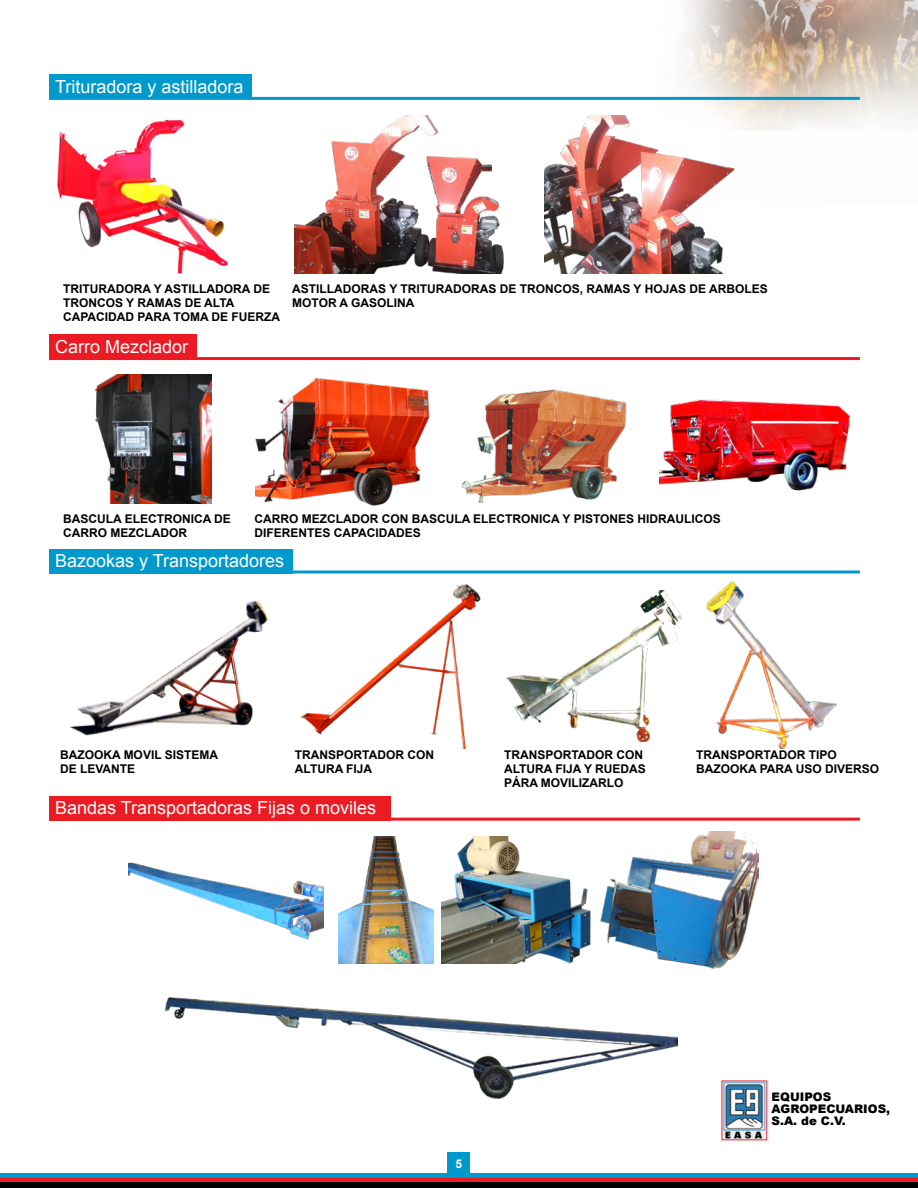
<style>
.page{position:relative;width:918px;height:1188px;background:#fff}
.page>*{position:absolute;margin:0;border:0;box-sizing:border-box;transform-origin:0 0}
.t1{font:18px "Arial";color:#fff}
.t2{font:700 12px/14.4px "Arial";color:#000}
.t3{font:700 12px "Arial";color:#fff}
.t4{font:900 11.85px/11.9px "Arial";color:#000}
</style>
<div class="page">
<svg style="left:491px;top:0;width:427px;height:131px"></svg>
<div style="left:0;top:1174px;width:918px;height:14px;background:#09c"></div>
<div style="left:0;top:1178px;width:918px;height:10px;background:#eb1b23"></div>
<div style="left:0;top:1182px;width:918px;height:6px;background:#000"></div>
<img style="left:57px;top:119px;width:171px;height:155px">
<hr style="left:49px;top:97px;width:811px;height:3px;background:#09c">
<div style="left:49px;top:74px;width:202px;height:24px;background:#09c"></div>
<img style="left:295px;top:116px;width:233px;height:158px">
<img style="left:544px;top:116px;width:197px;height:157px">
<div style="left:49px;top:334px;width:148px;height:24px;background:#eb1b23"></div>
<hr style="left:49px;top:357px;width:811px;height:3px;background:#eb1b23">
<img style="left:94px;top:374px;width:118px;height:130px">
<img style="left:255px;top:377px;width:175px;height:129px">
<img style="left:461px;top:389px;width:166px;height:115px">
<img style="left:659px;top:399px;width:192px;height:92px">
<div style="left:49px;top:549px;width:243px;height:24px;background:#09c"></div>
<hr style="left:49px;top:570px;width:811px;height:3px;background:#09c">
<img style="left:70px;top:600px;width:198px;height:136px">
<img style="left:506px;top:590px;width:176px;height:151px">
<img style="left:302px;top:584px;width:179px;height:165px">
<img style="left:706px;top:581px;width:131px;height:168px">
<div style="left:49px;top:796px;width:342px;height:25px;background:#eb1b23"></div>
<hr style="left:49px;top:818px;width:811px;height:3px;background:#eb1b23">
<img style="left:339px;top:836px;width:95px;height:128px">
<img style="left:442px;top:837px;width:149px;height:127px">
<img style="left:600px;top:832px;width:158px;height:136px">
<img style="left:166px;top:966px;width:512px;height:133px">
<img style="left:129px;top:862px;width:195px;height:78px">
<div style="left:448px;top:1153px;width:22px;height:22px;background:#09c"></div>
<img style="left:722px;top:1081px;width:46px;height:60px">
<h1 class="t1" style="left:55px;top:75px;width:190px">Trituradora y astilladora</h1>
<p class="t2" style="left:63px;top:282px;width:219px">TRITURADORA Y ASTILLADORA DE<br>TRONCOS Y RAMAS DE ALTA<br>CAPACIDAD PARA TOMA DE FUERZA</p>
<p class="t2" style="left:292px;top:282px;width:477px">ASTILLADORAS Y TRITURADORAS DE TRONCOS, RAMAS Y HOJAS DE ARBOLES<br>MOTOR A GASOLINA</p>
<h1 class="t1" style="left:55px;top:335px;width:135px">Carro Mezclador</h1>
<p class="t2" style="left:63px;top:512px;width:169px">BASCULA ELECTRONICA DE<br>CARRO MEZCLADOR</p>
<p class="t2" style="left:254px;top:512px;width:468px">CARRO MEZCLADOR CON BASCULA ELECTRONICA Y PISTONES HIDRAULICOS<br>DIFERENTES CAPACIDADES</p>
<h1 class="t1" style="left:55px;top:549px;width:231px">Bazookas y Transportadores</h1>
<p class="t2" style="left:60px;top:748px;width:160px">BAZOOKA MOVIL SISTEMA<br>DE LEVANTE</p>
<p class="t2" style="left:295px;top:748px;width:141px">TRANSPORTADOR CON<br>ALTURA FIJA</p>
<p class="t2" style="left:504px;top:748px;width:143px">TRANSPORTADOR CON<br>ALTURA FIJA Y RUEDAS<br>PÁRA MOVILIZARLO</p>
<p class="t2" style="left:696px;top:748px;width:184px">TRANSPORTADOR TIPO<br>BAZOOKA PARA USO DIVERSO</p>
<h1 class="t1" style="left:55px;top:796px;width:323px">Bandas Transportadoras Fijas o moviles</h1>
<p class="t3" style="left:455px;top:1156px;width:8px">5</p>
<p class="t4" style="left:772px;top:1090px;width:120px">EQUIPOS<br>AGROPECUARIOS,<br>S.A. de C.V.</p>
</div>
